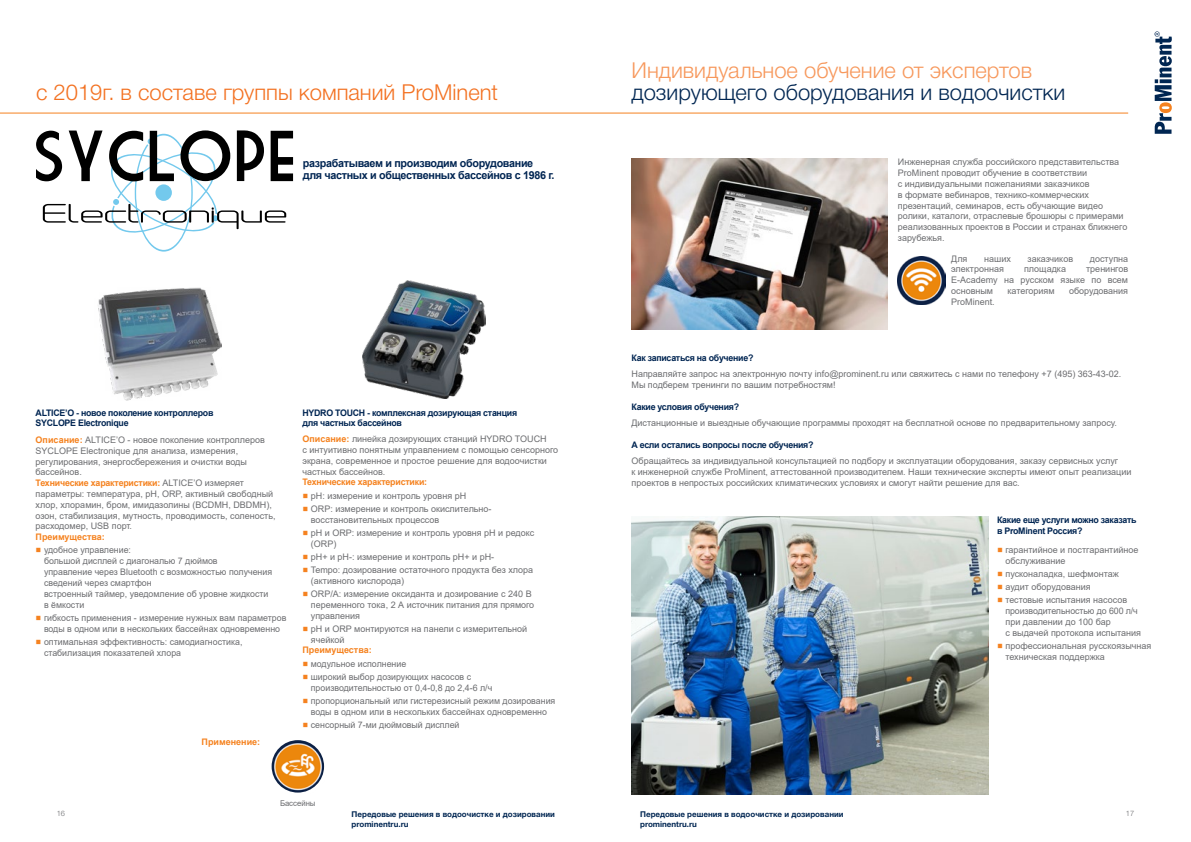
<style>
.page{position:relative;width:1191px;height:842px;background:#fff}
.page>*{position:absolute;margin:0;border:0;box-sizing:border-box;transform-origin:0 0}
.t1{font:300 22px "Helvetica Neue Cyr";color:#f37121}
.t2{font:300 22px "Helvetica Neue Cyr";color:#002652}
.t3{font:300 22px "Helvetica Neue Cyr";color:#f7985c}
.t4{font:700 11px/12.2px "Arial";letter-spacing:-.03em;color:#002552}
.t5{font:9px/10.8px "Arial";color:#6c6d70}
.t6{font:700 9px/10.8px "Arial";letter-spacing:-.03em;color:#002552}
.t7{font:700 9px "Arial";letter-spacing:-.015em;color:#f5821f}
.t8{font:700 8px/9.6px "Helvetica Neue Cyr";color:#002652}
.t9{font:8px "Arial";letter-spacing:-.005em;color:#6c6d70}
.t10{font:300 7.5px "Helvetica Neue Cyr";color:#6d6e71}
.s1{font-weight:700;color:#f5821f}
.s2{color:#f58220}
</style>
<div class="page">
<svg style="left:1154px;top:31px;width:17px;height:103px"></svg>
<hr style="left:0;top:113px;width:1128px;height:1px;background:#f58220">
<svg style="left:36px;top:130px;width:257px;height:122px"></svg>
<img style="left:98px;top:287px;width:123px;height:113px">
<img style="left:363px;top:280px;width:122px;height:118px">
<img style="left:272px;top:741px;width:51px;height:51px">
<img style="left:631px;top:159px;width:256px;height:170px">
<img style="left:898px;top:256px;width:47px;height:48px">
<img style="left:631px;top:517px;width:357px;height:278px">
<div style="left:267px;top:736px;width:61px;height:61px;border:4px solid #fff;border-radius:50%"></div>
<h1 class="t1" style="left:36px;top:80px;width:463px">с 2019г. в составе группы компаний ProMinent</h1>
<p class="t4" style="left:303px;top:157px;width:253px">разрабатываем и производим оборудование для частных и общественных бассейнов с 1986 г.</p>
<p class="t6" style="left:36px;top:407px;width:179px">ALTICE’O - новое поколение контроллеров<br>SYCLOPE Electronique</p>
<p class="t5" style="left:36px;top:434px;width:241px"><span class="s1">Описание:</span> ALTICE’O - новое поколение контроллеров SYCLOPE Electronique для анализа, измерения, регулирования, энергосбережения и очистки воды бассейнов.<br><span class="s1">Технические характеристики:</span> ALTICE’O измеряет параметры: температура, pH, ORP, активный свободный хлор, хлорамин, бром, имидазолины (BCDMH, DBDMH), озон, стабилизация, мутность, проводимость, соленость, расходомер, USB порт.</p>
<p class="t7" style="left:36px;top:531px;width:71px">Преимущества:</p>
<p class="t5" style="left:44px;top:545px;width:230px;text-indent:-8px"><span class="s2">○</span> удобное управление:<br>большой дисплей с диагональю 7 дюймов<br>управление через Bluetooth с возможностью получения сведений через смартфон<br>встроенный таймер, уведомление об уровне жидкости в ёмкости</p>
<p class="t5" style="left:36px;top:612px;width:252px;text-align:center"><span class="s2">○</span> гибкость применения - измерение нужных вам параметров воды в одном или в нескольких бассейнах одновременно</p>
<p class="t5" style="left:44px;top:636px;width:200px;text-indent:-8px"><span class="s2">○</span> оптимальная эффективность: самодиагностика, стабилизация показателей хлора</p>
<p class="t7" style="left:202px;top:735px;width:60px">Применение:</p>
<p class="t6" style="left:302px;top:407px;width:216px;line-height:10px">HYDRO TOUCH - комплексная дозирующая станция для частных бассейнов</p>
<p class="t5" style="left:302px;top:433px;width:257px"><span class="s1">Описание:</span> линейка дозирующих станций HYDRO TOUCH<br>с интуитивно понятным управлением с помощью сенсорного экрана, современное и простое решение для водоочистки частных бассейнов.</p>
<p class="t7" style="left:302px;top:476px;width:126px">Технические характеристики:</p>
<p class="t5" style="left:302px;top:490px;width:165px"><span class="s2">○</span> pH: измерение и контроль уровня pH</p>
<p class="t5" style="left:311px;top:503px;width:182px;text-indent:-8px"><span class="s2">○</span> ORP: измерение и контроль окислительно&shy;восстановительных процессов</p>
<p class="t5" style="left:311px;top:527px;width:225px;text-indent:-8px"><span class="s2">○</span> pH и ORP: измерение и контроль уровня pH и редокс (ORP)</p>
<p class="t5" style="left:302px;top:551px;width:193px"><span class="s2">○</span> pH+ и pH-: измерение и контроль pH+ и pH-</p>
<p class="t5" style="left:311px;top:564px;width:224px;text-indent:-8px"><span class="s2">○</span> Tempo: дозирование остаточного продукта без хлора (активного кислорода)</p>
<p class="t5" style="left:311px;top:588px;width:225px;text-indent:-8px"><span class="s2">○</span> ORP/A: измерение оксиданта и дозирование с 240 В переменного тока, 2 А источник питания для прямого управления</p>
<p class="t5" style="left:311px;top:623px;width:218px;text-indent:-8px"><span class="s2">○</span> pH и ORP монтируются на панели с измерительной ячейкой</p>
<p class="t7" style="left:302px;top:644px;width:71px">Преимущества:</p>
<p class="t5" style="left:302px;top:658px;width:105px"><span class="s2">○</span> модульное исполнение</p>
<p class="t5" style="left:311px;top:671px;width:183px;text-indent:-8px"><span class="s2">○</span> широкий выбор дозирующих насосов с производительностью от 0,4-0,8 до 2,4-6 л/ч</p>
<p class="t5" style="left:302px;top:695px;width:254px;text-align:center"><span class="s2">○</span> пропорциональный или гистерезисный режим дозирования воды в одном или в нескольких бассейнах одновременно</p>
<p class="t5" style="left:302px;top:719px;width:159px"><span class="s2">○</span> сенсорный 7-ми дюймовый дисплей</p>
<p class="t9" style="left:280px;top:797px;width:37px">Бассейны</p>
<p class="t10" style="left:57px;top:809px;width:10px">16</p>
<p class="t8" style="left:351px;top:809px;width:205px">Передовые решения в водоочистке и дозировании prominentru.ru</p>
<h1 class="t3" style="left:631px;top:58px;width:402px">Индивидуальное обучение от экспертов</h1>
<h1 class="t2" style="left:631px;top:80px;width:435px">дозирующего оборудования и водоочистки</h1>
<p class="t5" style="left:898px;top:157px;width:231px">Инженерная служба российского представительства ProMinent проводит обучение в соответствии<br>с индивидуальными пожеланиями заказчиков<br>в формате вебинаров, технико-коммерческих презентаций, семинаров, есть обучающие видео ролики, каталоги, отраслевые брошюры с примерами реализованных проектов в России и странах ближнего зарубежья.</p>
<p class="t5" style="left:951px;top:253px;width:18px">Для</p>
<p class="t5" style="left:984px;top:253px;width:28px">наших</p>
<p class="t5" style="left:1027px;top:253px;width:47px">заказчиков</p>
<p class="t5" style="left:1089px;top:253px;width:40px">доступна</p>
<p class="t5" style="left:951px;top:264px;width:54px">электронная</p>
<p class="t5" style="left:1024px;top:264px;width:44px">площадка</p>
<p class="t5" style="left:951px;top:264px;width:178px;text-align:justify;text-indent:135px">тренингов E-Academy на русском языке по всем основным</p>
<p class="t5" style="left:1007px;top:285px;width:49px">категориям</p>
<p class="t5" style="left:1069px;top:285px;width:61px">оборудования</p>
<p class="t5" style="left:951px;top:296px;width:45px">ProMinent.</p>
<p class="t6" style="left:631px;top:352px;width:123px">Как записаться на обучение?</p>
<p class="t5" style="left:631px;top:368px;width:491px">Направляйте запрос на электронную почту info@prominent.ru или свяжитесь с нами по телефону +7 (495) 363-43-02.<br>Мы подберем тренинги по вашим потребностям!</p>
<p class="t6" style="left:631px;top:401px;width:109px">Какие условия обучения?</p>
<p class="t5" style="left:631px;top:417px;width:487px">Дистанционные и выездные обучающие программы проходят на бесплатной основе по предварительному запросу.</p>
<p class="t6" style="left:631px;top:439px;width:183px">А если остались вопросы после обучения?</p>
<p class="t5" style="left:631px;top:455px;width:501px">Обращайтесь за индивидуальной консультацией по подбору и эксплуатации оборудования, заказу сервисных услуг<br>к инженерной службе ProMinent, аттестованной производителем. Наши технические эксперты имеют опыт реализации проектов в непростых российских климатических условиях и смогут найти решение для вас.</p>
<p class="t6" style="left:997px;top:515px;width:141px">Какие еще услуги можно заказать в ProMinent Россия?</p>
<p class="t5" style="left:1005px;top:544px;width:134px;text-indent:-8px"><span class="s2">○</span> гарантийное и постгарантийное обслуживание</p>
<p class="t5" style="left:997px;top:568px;width:123px"><span class="s2">○</span> пусконаладка, шефмонтаж</p>
<p class="t5" style="left:997px;top:581px;width:95px"><span class="s2">○</span> аудит оборудования</p>
<p class="t5" style="left:1005px;top:595px;width:137px;text-indent:-8px"><span class="s2">○</span> тестовые испытания насосов производительностью до 600 л/ч при давлении до 100 бар<br>с выдачей протокола испытания</p>
<p class="t5" style="left:1005px;top:640px;width:147px;text-indent:-8px"><span class="s2">○</span> профессиональная русскоязычная техническая поддержка</p>
<p class="t8" style="left:640px;top:809px;width:205px">Передовые решения в водоочистке и дозировании</p>
<p class="t10" style="left:1126px;top:809px;width:10px">17</p>
<p class="t8" style="left:640px;top:819px;width:58px">prominentru.ru</p>
</div>
